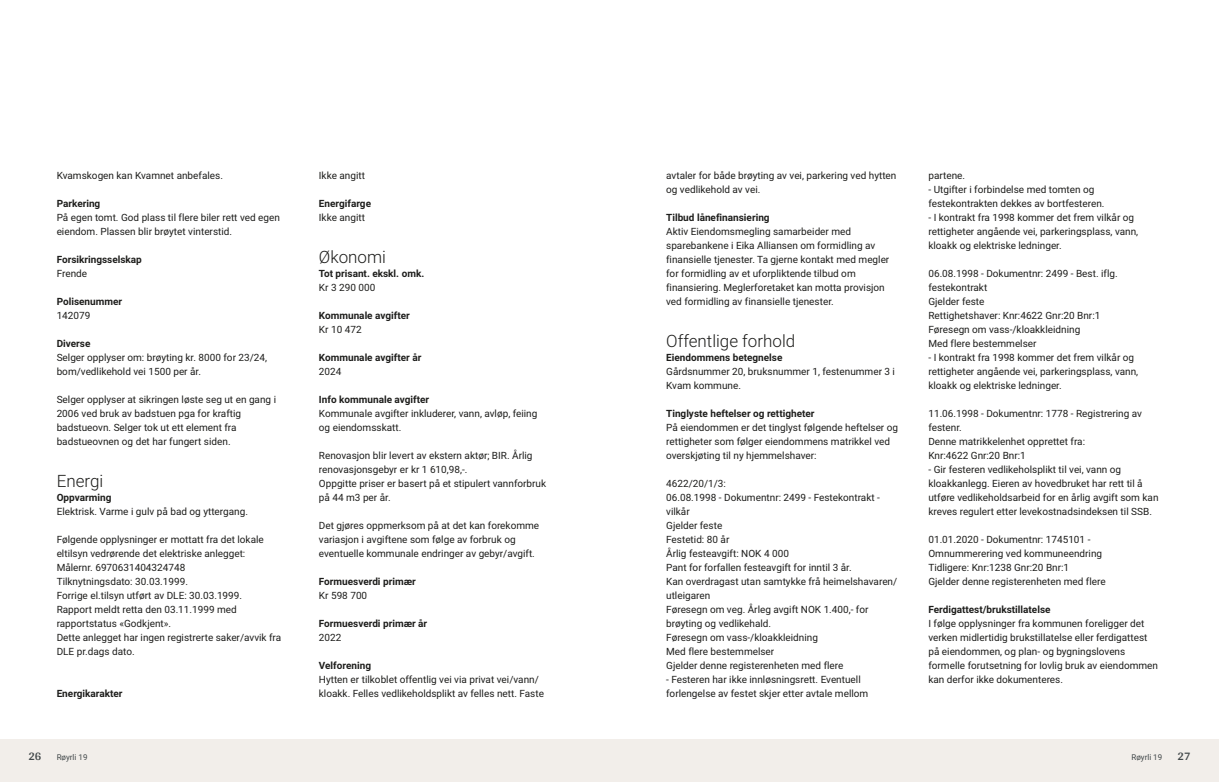
<style>
.page{position:relative;width:1219px;height:782px;background:#fff}
.page>*{position:absolute;margin:0;border:0;box-sizing:border-box;transform-origin:0 0}
.t1{font:300 17px "Roboto Vitec";color:#1d1d1b}
.t2{font:700 12px "Arya";color:#414749}
.t3{font:10px/14px "Roboto Vitec";color:#1d1d1b}
.t4{font:700 10px "Roboto Vitec";color:#1d1d1b}
.t5{font:8px "Roboto Vitec";color:#414749}
</style>
<div class="page">
<div style="left:0;top:739px;width:612px;height:42px;background:#f2eeea"></div>
<div style="left:607px;top:739px;width:612px;height:42px;background:#f2eeea"></div>
<p class="t3" style="left:57px;top:167px;width:168px">Kvamskogen kan Kvamnet anbefales.</p>
<p class="t4" style="left:57px;top:196px;width:45px">Parkering</p>
<p class="t3" style="left:57px;top:209px;width:225px">På egen tomt. God plass til flere biler rett ved egen eiendom. Plassen blir brøytet vinterstid.</p>
<p class="t4" style="left:57px;top:252px;width:87px">Forsikringsselskap</p>
<p class="t3" style="left:57px;top:265px;width:32px">Frende</p>
<p class="t4" style="left:57px;top:294px;width:67px">Polisenummer</p>
<p class="t3" style="left:57px;top:307px;width:35px">142079</p>
<p class="t4" style="left:57px;top:336px;width:35px">Diverse</p>
<p class="t3" style="left:57px;top:349px;width:212px">Selger opplyser om: brøyting kr. 8000 for 23/24, bom/vedlikehold vei 1500 per år.</p>
<p class="t3" style="left:57px;top:391px;width:221px">Selger opplyser at sikringen løste seg ut en gang i 2006 ved bruk av badstuen pga for kraftig badstueovn. Selger tok ut ett element fra badstueovnen og det har fungert siden.</p>
<h1 class="t1" style="left:57px;top:468px;width:48px">Energi</h1>
<p class="t4" style="left:57px;top:490px;width:56px">Oppvarming</p>
<p class="t3" style="left:57px;top:503px;width:193px">Elektrisk. Varme i gulv på bad og yttergang.</p>
<p class="t3" style="left:57px;top:531px;width:226px">Følgende opplysninger er mottatt fra det lokale eltilsyn vedrørende det elektriske anlegget:<br>Målernr. 6970631404324748<br>Tilknytningsdato: 30.03.1999.<br>Forrige el.tilsyn utført av DLE: 30.03.1999.<br>Rapport meldt retta den 03.11.1999 med rapportstatus «Godkjent».<br>Dette anlegget har ingen registrerte saker/avvik fra DLE pr.dags dato.</p>
<p class="t4" style="left:57px;top:686px;width:67px">Energikarakter</p>
<p class="t2" style="left:28px;top:749px;width:15px">26</p>
<p class="t5" style="left:57px;top:751px;width:32px">Røyrli 19</p>
<p class="t3" style="left:319px;top:167px;width:48px">Ikke angitt</p>
<p class="t4" style="left:319px;top:196px;width:54px">Energifarge</p>
<p class="t3" style="left:319px;top:209px;width:48px">Ikke angitt</p>
<h1 class="t1" style="left:319px;top:244px;width:69px">Økonomi</h1>
<p class="t4" style="left:319px;top:266px;width:107px">Tot prisant. ekskl. omk.</p>
<p class="t3" style="left:319px;top:279px;width:58px">Kr 3 290 000</p>
<p class="t4" style="left:319px;top:308px;width:92px">Kommunale avgifter</p>
<p class="t3" style="left:319px;top:321px;width:44px">Kr 10 472</p>
<p class="t4" style="left:319px;top:350px;width:104px">Kommunale avgifter år</p>
<p class="t3" style="left:319px;top:363px;width:24px">2024</p>
<p class="t4" style="left:319px;top:392px;width:112px">Info kommunale avgifter</p>
<p class="t3" style="left:319px;top:405px;width:220px">Kommunale avgifter inkluderer, vann, avløp, feiing og eiendomsskatt.</p>
<p class="t3" style="left:319px;top:447px;width:229px">Renovasjon blir levert av ekstern aktør; BIR. Årlig renovasjonsgebyr er kr 1 610,98,‑.<br>Oppgitte priser er basert på et stipulert vannforbruk på 44 m3 per år.</p>
<p class="t3" style="left:319px;top:517px;width:222px">Det gjøres oppmerksom på at det kan forekomme variasjon i avgiftene som følge av forbruk og eventuelle kommunale endringer av gebyr/avgift.</p>
<p class="t4" style="left:319px;top:574px;width:98px">Formuesverdi primær</p>
<p class="t3" style="left:319px;top:587px;width:50px">Kr 598 700</p>
<p class="t4" style="left:319px;top:616px;width:110px">Formuesverdi primær år</p>
<p class="t3" style="left:319px;top:629px;width:24px">2022</p>
<p class="t4" style="left:319px;top:658px;width:54px">Velforening</p>
<p class="t3" style="left:319px;top:671px;width:227px">Hytten er tilkoblet offentlig vei via privat vei/vann/ kloakk. Felles vedlikeholdsplikt av felles nett. Faste</p>
<p class="t3" style="left:666px;top:167px;width:232px">avtaler for både brøyting av vei, parkering ved hytten og vedlikehold av vei.</p>
<p class="t4" style="left:666px;top:210px;width:105px">Tilbud lånefinansiering</p>
<p class="t3" style="left:666px;top:223px;width:225px">Aktiv Eiendomsmegling samarbeider med sparebankene i Eika Alliansen om formidling av finansielle tjenester. Ta gjerne kontakt med megler for formidling av et uforpliktende tilbud om finansiering. Meglerforetaket kan motta provisjon ved formidling av finansielle tjenester.</p>
<h1 class="t1" style="left:666px;top:328px;width:131px">Offentlige forhold</h1>
<p class="t4" style="left:666px;top:350px;width:118px">Eiendommens betegnelse</p>
<p class="t3" style="left:666px;top:363px;width:230px">Gårdsnummer 20, bruksnummer 1, festenummer 3 i<br>Kvam kommune.</p>
<p class="t4" style="left:666px;top:406px;width:150px">Tinglyste heftelser og rettigheter</p>
<p class="t3" style="left:666px;top:419px;width:233px">På eiendommen er det tinglyst følgende heftelser og rettigheter som følger eiendommens matrikkel ved overskjøting til ny hjemmelshaver:</p>
<p class="t3" style="left:666px;top:475px;width:233px">4622/20/1/3:<br>06.08.1998 ‑ Dokumentnr: 2499 ‑ Festekontrakt ‑ vilkår<br>Gjelder feste<br>Festetid: 80 år<br>Årlig festeavgift: NOK 4 000<br>Pant for forfallen festeavgift for inntil 3 år.<br>Kan overdragast utan samtykke frå heimelshavaren/ utleigaren<br>Føresegn om veg. Årleg avgift NOK 1.400,‑ for brøyting og vedlikehald.<br>Føresegn om vass‑/kloakkleidning<br>Med flere bestemmelser<br>Gjelder denne registerenheten med flere<br>‑ Festeren har ikke innløsningsrett. Eventuell forlengelse av festet skjer etter avtale mellom</p>
<p class="t3" style="left:928px;top:167px;width:211px">partene.<br>‑ Utgifter i forbindelse med tomten og festekontrakten dekkes av bortfesteren.<br>‑ I kontrakt fra 1998 kommer det frem vilkår og rettigheter angående vei, parkeringsplass, vann, kloakk og elektriske ledninger.</p>
<p class="t3" style="left:928px;top:265px;width:211px">06.08.1998 ‑ Dokumentnr: 2499 ‑ Best. iflg. festekontrakt<br>Gjelder feste<br>Rettighetshaver: Knr:4622 Gnr:20 Bnr:1<br>Føresegn om vass‑/kloakkleidning<br>Med flere bestemmelser<br>‑ I kontrakt fra 1998 kommer det frem vilkår og rettigheter angående vei, parkeringsplass, vann, kloakk og elektriske ledninger.</p>
<p class="t3" style="left:928px;top:405px;width:232px">11.06.1998 ‑ Dokumentnr: 1778 ‑ Registrering av festenr.<br>Denne matrikkelenhet opprettet fra:<br>Knr:4622 Gnr:20 Bnr:1<br>‑ Gir festeren vedlikeholsplikt til vei, vann og kloakkanlegg. Eieren av hovedbruket har rett til å utføre vedlikeholdsarbeid for en årlig avgift som kan kreves regulert etter levekostnadsindeksen til SSB.</p>
<p class="t3" style="left:928px;top:531px;width:179px">01.01.2020 ‑ Dokumentnr: 1745101 ‑ Omnummerering ved kommuneendring Tidligere: Knr:1238 Gnr:20 Bnr:1<br>Gjelder denne registerenheten med flere</p>
<p class="t4" style="left:928px;top:602px;width:124px">Ferdigattest/brukstillatelse</p>
<p class="t3" style="left:928px;top:615px;width:231px">I følge opplysninger fra kommunen foreligger det verken midlertidig brukstillatelse eller ferdigattest på eiendommen, og plan‑ og bygningslovens formelle forutsetning for lovlig bruk av eiendommen kan derfor ikke dokumenteres.</p>
<p class="t5" style="left:1131px;top:751px;width:32px">Røyrli 19</p>
<p class="t2" style="left:1177px;top:749px;width:15px">27</p>
</div>
